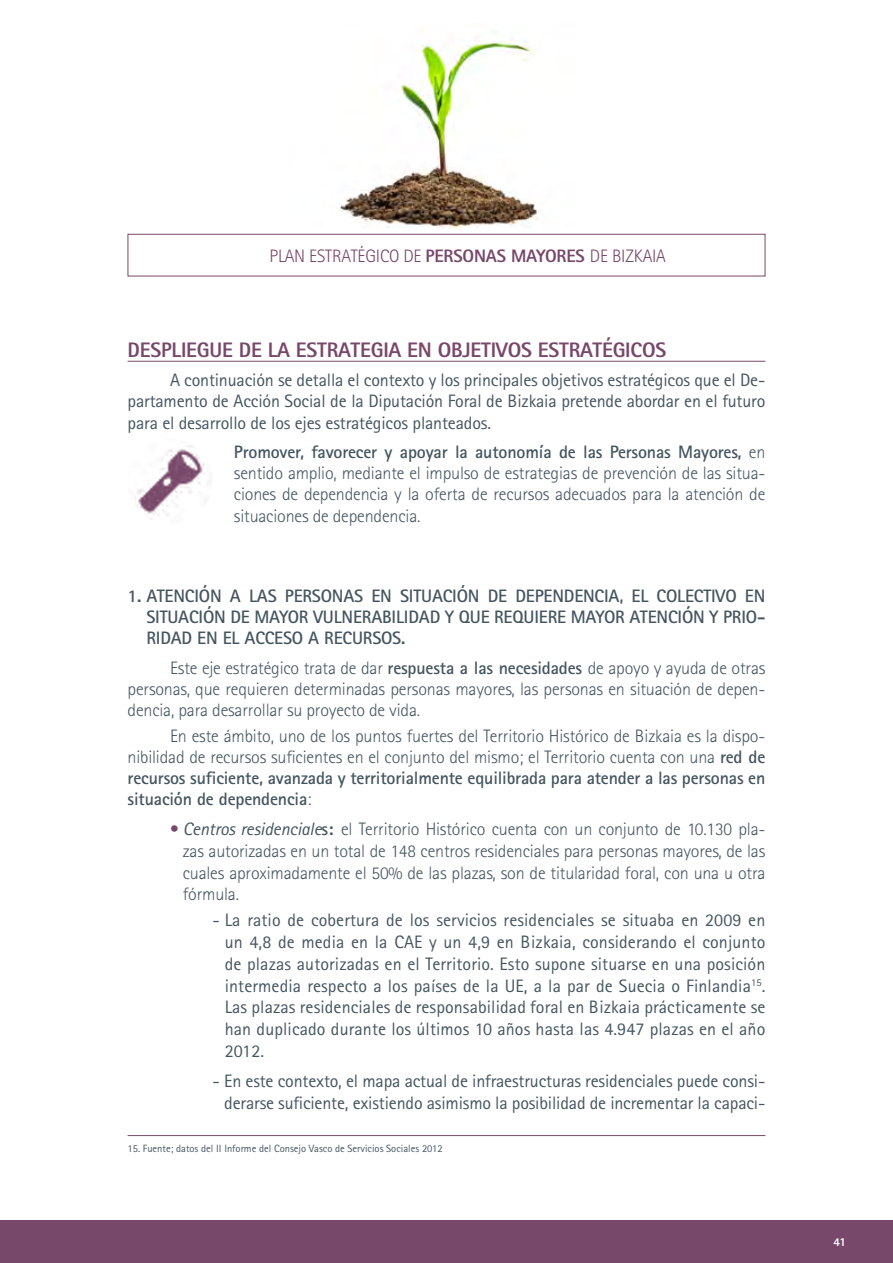
<style>
.page{position:relative;width:893px;height:1263px;background:#fff}
.page>*{position:absolute;margin:0;border:0;box-sizing:border-box;transform-origin:0 0}
.t1{font:800 21px "Rotis Sans Serif";letter-spacing:-.01em;color:#78486a}
.t2{font:300 18px/21.1px "Rotis Sans Serif";letter-spacing:-.01em;color:#45555f;text-align:justify}
.t3{font:18px/21.8px "Rotis Sans Serif";letter-spacing:-.01em;color:#45555f;text-align:justify}
.t4{font:700 18px/21.1px "Rotis Sans Serif";letter-spacing:-.01em;color:#45555f;text-align:justify}
.t5{font:300 18px "Rotis Sans Serif";color:#78486a}
.t6{font:800 18px "Rotis Sans Serif";color:#78486a}
.t7{font:800 12px "Rotis Sans Serif";color:#fff}
.t8{font:10.5px "Rotis Sans Serif";color:#45555f}
.s1{font-weight:300}
.s2{font-weight:700}
.s3{color:#78486a}
.s4{font-weight:400;font-style:italic}
</style>
<div class="page">
<img style="left:340px;top:35px;width:201px;height:193px">
<div style="left:0;top:1220px;width:893px;height:43px;background:#78486a"></div>
<div style="left:128px;top:234px;width:637px;height:42px;border:1px solid #78486a"></div>
<hr style="left:128px;top:361px;width:637px;height:1px;background:#78486a">
<hr style="left:128px;top:1135px;width:637px;height:1px;background:#78486a">
<img style="left:128px;top:439px;width:85px;height:85px;border-radius:43px">
<p class="t5" style="left:269px;top:246px;width:18px">Plan</p>
<p class="t5" style="left:309px;top:246px;width:17px">Estratégico</p>
<p class="t6" style="left:403px;top:245px;width:42px"><span class="s1">de</span> PERSONAS</p>
<p class="t6" style="left:511px;top:245px;width:26px">MAYORES</p>
<p class="t5" style="left:590px;top:246px;width:40px">de Bizkaia</p>
<p class="t1" style="left:128px;top:336px;width:12px">DESP</p>
<p class="t1" style="left:171px;top:336px;width:483px">LIEGUE DE LA ESTRATEGIA EN OBJETIVOS ESTRATÉGICOS</p>
<p class="t3" style="left:128px;top:369px;width:639px;line-height:21.1px;text-indent:43px">A continuación se detalla el contexto y los principales objetivos estratégicos que el De&shy;partamento de Acción Social de la Diputación Foral de Bizkaia pretende abordar en el futuro para el desarrollo de los ejes estratégicos planteados.</p>
<p class="t2" style="left:234px;top:441px;width:533px"><span class="s2">Promover, favorecer y apoyar la autonomía de las Personas Mayores,</span> en sentido amplio, mediante el impulso de estrategias de prevención de las situa&shy;ciones de dependencia y la oferta de recursos adecuados para la atención de situaciones de dependencia.</p>
<p class="t4" style="left:146px;top:585px;width:621px;text-indent:-19px">1. Atención a las personas en situación de dependencia, el colectivo en situación de mayor vulnerabilidad y que requiere mayor atención y prio&shy;ridad en el acceso a recursos.</p>
<p class="t2" style="left:128px;top:657px;width:639px;text-indent:43px">Este eje estratégico trata de dar <span class="s2">respuesta a las necesidades</span> de apoyo y ayuda de otras personas, que requieren determinadas personas mayores, las personas en situación de depen&shy;dencia, para desarrollar su proyecto de vida.</p>
<p class="t2" style="left:128px;top:725px;width:639px;text-indent:43px">En este ámbito, uno de los puntos fuertes del Territorio Histórico de Bizkaia es la dispo&shy;nibilidad de recursos suficientes en el conjunto del mismo; el Territorio cuenta con una <span class="s2">red de recursos suficiente, avanzada y territorialmente equilibrada para atender a las personas en situación de dependencia</span>:</p>
<p class="t2" style="left:183px;top:818px;width:584px;line-height:21.8px;text-indent:-13px"><span class="s3">•</span> <span class="s4">Centros residenciale</span><span class="s2">s:</span> el Territorio Histórico cuenta con un conjunto de 10.130 pla&shy;zas autorizadas en un total de 148 centros residenciales para personas mayores, de las cuales aproximadamente el 50% de las plazas, son de titularidad foral, con una u otra fórmula.</p>
<p class="t3" style="left:225px;top:909px;width:542px;text-indent:-12px">- La ratio de cobertura de los servicios residenciales se situaba en 2009 en un 4,8 de media en la CAE y un 4,9 en Bizkaia, considerando el conjunto de plazas autorizadas en el Territorio. Esto supone situarse en una posición intermedia respecto a los países de la U E, a la par de Suecia o Finlandia<sup>15</sup>.<br>Las plazas residenciales de responsabilidad foral en Bizkaia prácticamente se han duplicado durante los últimos 10 años hasta las 4.947 plazas en el año 2012.</p>
<p class="t3" style="left:213px;top:1070px;width:554px;text-align:right">- En este contexto, el mapa actual de infraestructuras residenciales puede consi&shy;derarse suficiente, existiendo asimismo la posibilidad de incrementar la capaci-</p>
<p class="t8" style="left:128px;top:1143px;width:317px">15. Fuente; datos del II I nforme del Consejo Vasco de Servicios Sociales 2012</p>
<p class="t7" style="left:833px;top:1235px;width:14px">41</p>
</div>
